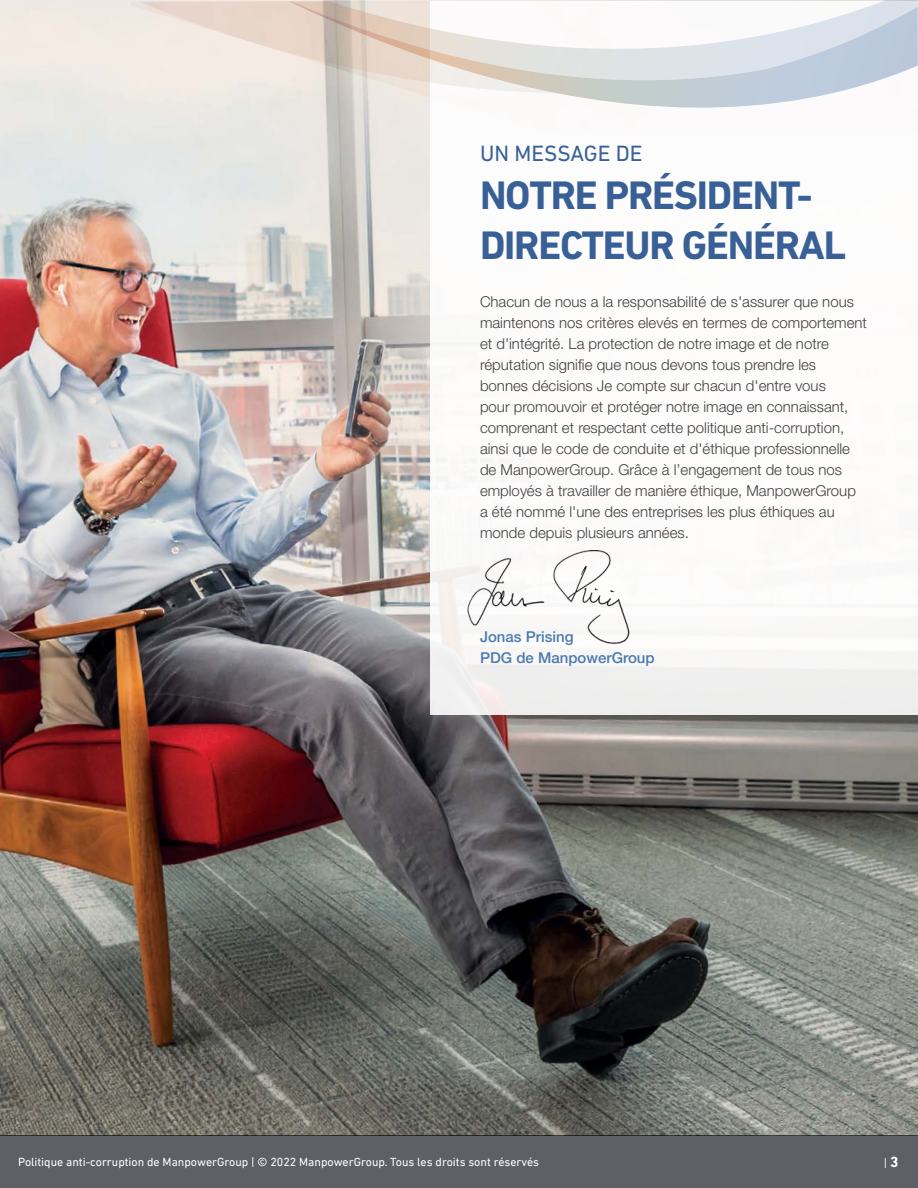
<style>
.page{position:relative;width:918px;height:1188px;background:#fff}
.page>*{position:absolute;margin:0;border:0;box-sizing:border-box;transform-origin:0 0}
.t1{font:700 40.5px/49.5px "DIN Next LT Pro";letter-spacing:-.03em;color:#386097}
.t2{font:22.5px "DIN Next LT Pro";color:#386097}
.t3{font:300 15px/21px "Helvetica Neue LT Std";color:#404040}
.t4{font:500 15px/21px "Helvetica Neue LT Std";color:#4c79af}
.t5{font:12px "DIN Next LT Pro";color:#fff}
.s1{font-weight:700;font-size:15px}
</style>
<div class="page">
<div style="left:0;top:1136px;width:918px;height:52px;background:#5e6066"></div>
<img style="left:0;top:1px;width:918px;height:1135px">
<div style="left:430px;top:1px;width:488px;height:714px;background:#fff"></div>
<svg style="left:169px;top:0;width:749px;height:134px"></svg>
<svg style="left:131px;top:0;width:426px;height:93px"></svg>
<img style="left:466px;top:550px;width:164px;height:95px">
<h2 class="t2" style="left:480px;top:140px;width:164px">UN MESSAGE DE</h2>
<h1 class="t1" style="left:480px;top:170px;width:367px">NOTRE PRÉSIDENT-<br>DIRECTEUR GÉNÉRAL</h1>
<p class="t3" style="left:480px;top:291px;width:389px">Chacun de nous a la responsabilité de s'assurer que nous maintenons nos critères elevés en termes de comportement et d'intégrité. La protection de notre image et de notre réputation signifie que nous devons tous prendre les bonnes décisions Je compte sur chacun d'entre vous<br>pour promouvoir et protéger notre image en connaissant, comprenant et respectant cette politique anti-corruption, ainsi que le code de conduite et d'éthique professionnelle de ManpowerGroup. Grâce à l’engagement de tous nos employés à travailler de manière éthique, ManpowerGroup a été nommé l'une des entreprises les plus éthiques au monde depuis plusieurs années.</p>
<p class="t4" style="left:480px;top:626px;width:176px">Jonas Prising<br>PDG de ManpowerGroup</p>
<p class="t5" style="left:18px;top:1155px;width:523px">Politique anti-corruption de ManpowerGroup | © 2022 ManpowerGroup. Tous les droits sont réservés</p>
<p class="t5" style="left:884px;top:1156px;width:16px">| <span class="s1">3</span></p>
</div>
